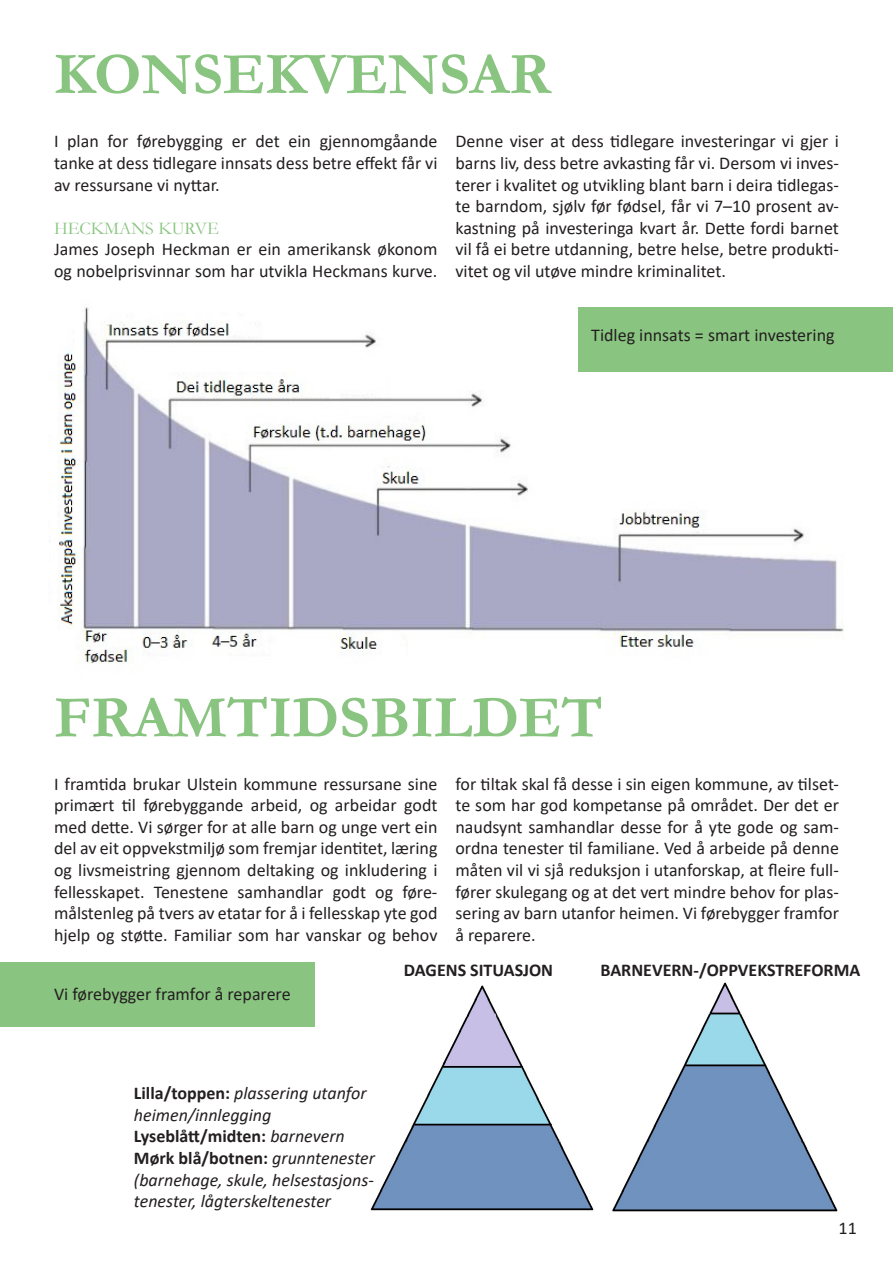
<style>
.page{position:relative;width:893px;height:1263px;background:#fff}
.page>*{position:absolute;margin:0;border:0;box-sizing:border-box;transform-origin:0 0}
.t1{font:700 60px "Garamond";color:#89c480}
.t2{font:18px/21.6px "Calibri";color:#231f20;text-align:justify}
.t3{font:italic 18px/21.6px "Calibri";color:#231f20}
.t4{font:700 18px "Calibri";color:#231f20}
.t5{font:18px "Garamond";color:#89c480}
.s1{font-weight:700;font-style:normal}
.s2{font-weight:400;font-style:italic}
</style>
<div class="page">
<img style="left:57px;top:307px;width:796px;height:357px">
<div style="left:578px;top:307px;width:315px;height:64px;background:#89c480"></div>
<div style="left:0;top:962px;width:315px;height:64px;background:#89c480"></div>
<img style="left:370px;top:985px;width:224px;height:226px">
<img style="left:612px;top:982px;width:226px;height:230px">
<p class="t1" style="left:54px;top:33px;width:498px">KONSEKVENSAR</p>
<p class="t2" style="left:54px;top:130px;width:385px">I plan for førebygging er det ein gjennomgåande tanke at dess tidlegare innsats dess betre effekt får vi av ressursane vi nyttar.</p>
<p class="t5" style="left:54px;top:216px;width:166px">HECKMANS KURVE</p>
<p class="t2" style="left:54px;top:238px;width:385px">James Joseph Heckman er ein amerikansk økonom og nobelprisvinnar som har utvikla Heckmans kurve.</p>
<p class="t2" style="left:455px;top:130px;width:385px">Denne viser at dess tidlegare investeringar vi gjer i barns liv, dess betre avkasting får vi. Dersom vi inves&shy;terer i kvalitet og utvikling blant barn i deira tidlegas&shy;te barndom, sjølv før fødsel, får vi 7–10 prosent av&shy;kastning på investeringa kvart år. Dette fordi barnet vil få ei betre utdanning, betre helse, betre produkti&shy;vitet og vil utøve mindre kriminalitet.</p>
<p class="t2" style="left:591px;top:324px;width:245px">Tidleg innsats = smart investering</p>
<p class="t1" style="left:54px;top:677px;width:550px">FRAMTIDSBILDET</p>
<p class="t2" style="left:54px;top:772px;width:385px">I framtida brukar Ulstein kommune ressursane sine primært til førebyggande arbeid, og arbeidar godt med dette. Vi sørger for at alle barn og unge vert ein del av eit oppvekstmiljø som fremjar identitet, læring og livsmeistring gjennom deltaking og inkludering i fellesskapet. Tenestene samhandlar godt og føre&shy;målstenleg på tvers av etatar for å i fellesskap yte god hjelp og støtte. Familiar som har vanskar og behov</p>
<p class="t2" style="left:455px;top:772px;width:385px">for tiltak skal få desse i sin eigen kommune, av tilset&shy;te som har god kompetanse på området. Der det er naudsynt samhandlar desse for å yte gode og sam&shy;ordna tenester til familiane. Ved å arbeide på denne måten vil vi sjå reduksjon i utanforskap, at fleire full&shy;fører skulegang og at det vert mindre behov for plas&shy;sering av barn utanfor heimen. Vi førebygger framfor å reparere.</p>
<p class="t2" style="left:54px;top:983px;width:238px">Vi førebygger framfor å reparere</p>
<p class="t4" style="left:404px;top:957px;width:151px">DAGENS SITUASJON</p>
<p class="t4" style="left:600px;top:957px;width:261px">BARNEVERN-/OPPVEKSTREFORMA</p>
<p class="t3" style="left:134px;top:1081px;width:234px"><span class="s1">Lilla/toppen:</span> plassering utanfor heimen/innlegging</p>
<p class="t4" style="left:134px;top:1124px;width:212px">Lyseblått/midten: <span class="s2">barnevern</span></p>
<p class="t3" style="left:134px;top:1146px;width:243px;text-align:justify"><span class="s1">Mørk blå/botnen:</span> grunntenester (barnehage, skule, helsestasjons&shy;tenester, lågterskeltenester</p>
<p class="t2" style="left:838px;top:1217px;width:20px">11</p>
</div>
